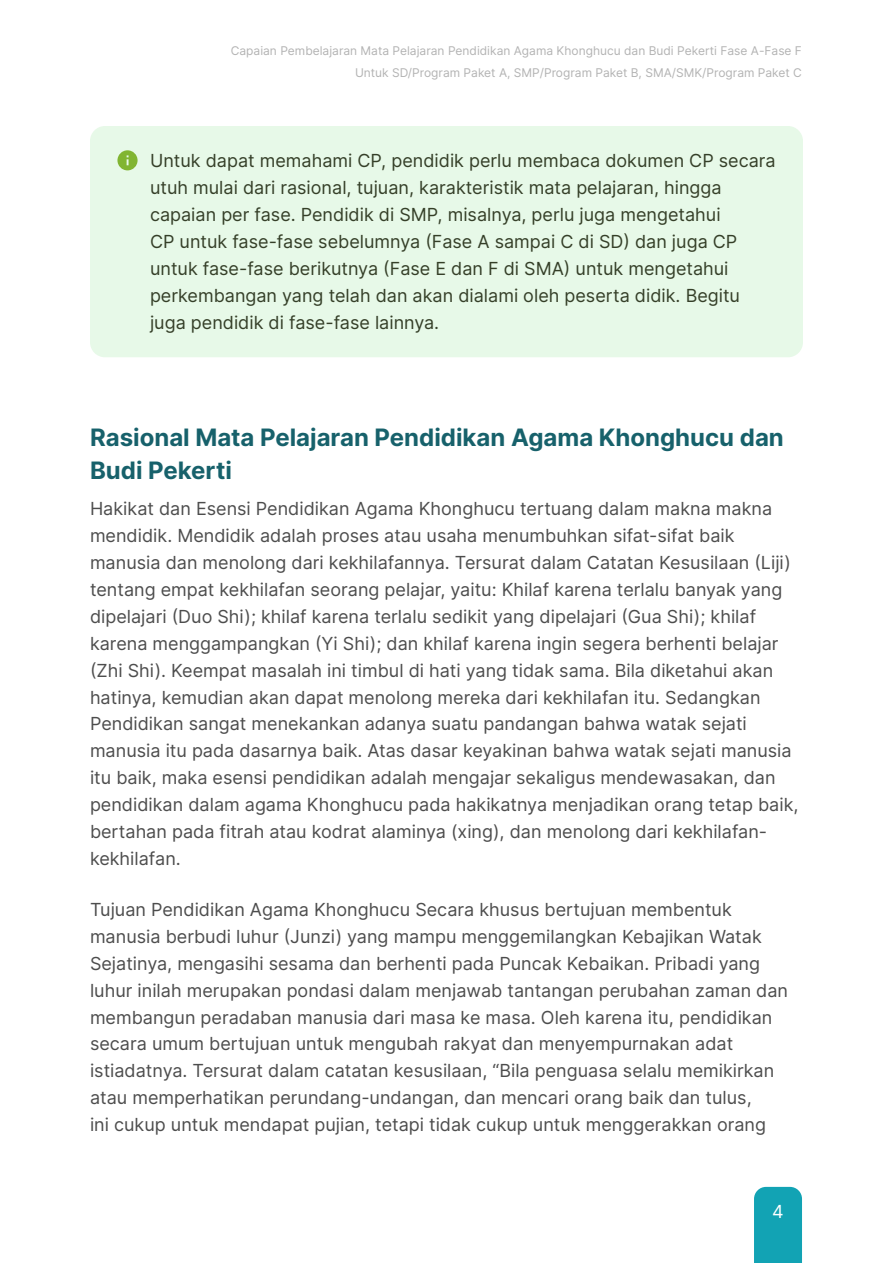
<style>
.page{position:relative;width:893px;height:1263px;background:#fff}
.page>*{position:absolute;margin:0;border:0;box-sizing:border-box;transform-origin:0 0}
.Heading_1{font:700 24px/33.2px "Inter";color:#17616b}
.t1{font:18px/26.8px "Inter";color:#4d4d4d}
.Biru{font:18px/26.8px "Inter";color:#353f28}
.t2{font:18px "Inter";color:#fff}
.t3{font:12px/22.2px "Inter";color:#b3b3b3;text-align:right}
</style>
<div class="page">
<div style="left:754px;top:1187px;width:48px;height:76px;background:#12a3b4"></div>
<div style="left:90px;top:126px;width:713px;height:231px;background:#e7f9e8;border-radius:15px"></div>
<svg style="left:117px;top:150px;width:21px;height:20px"></svg>
<p class="t3" style="left:231px;top:39px;width:573px">Capaian Pembelajaran Mata Pelajaran Pendidikan Agama Khonghucu dan Budi Pekerti Fase A-Fase F<br>Untuk SD/Program Paket A, SMP/Program Paket B, SMA/SMK/Program Paket C</p>
<p class="Biru" style="left:150px;top:147px;width:627px">Untuk dapat memahami CP, pendidik perlu membaca dokumen CP secara utuh mulai dari rasional, tujuan, karakteristik mata pelajaran, hingga capaian per fase. Pendidik di SMP, misalnya, perlu juga mengetahui<br>CP untuk fase-fase sebelumnya (Fase A sampai C di SD) dan juga CP untuk fase-fase berikutnya (Fase E dan F di SMA) untuk mengetahui perkembangan yang telah dan akan dialami oleh peserta didik. Begitu juga pendidik di fase-fase lainnya.</p>
<p class="Heading_1" style="left:90px;top:420px;width:695px">Rasional Mata Pelajaran Pendidikan Agama Khonghucu dan<br>Budi Pekerti</p>
<p class="t1" style="left:90px;top:495px;width:710px">Hakikat dan Esensi Pendidikan Agama Khonghucu tertuang dalam makna makna mendidik. Mendidik adalah proses atau usaha menumbuhkan sifat-sifat baik manusia dan menolong dari kekhilafannya. Tersurat dalam Catatan Kesusilaan (Liji) tentang empat kekhilafan seorang pelajar, yaitu: Khilaf karena terlalu banyak yang dipelajari (Duo Shi); khilaf karena terlalu sedikit yang dipelajari (Gua Shi); khilaf karena menggampangkan (Yi Shi); dan khilaf karena ingin segera berhenti belajar (Zhi Shi). Keempat masalah ini timbul di hati yang tidak sama. Bila diketahui akan hatinya, kemudian akan dapat menolong mereka dari kekhilafan itu. Sedangkan Pendidikan sangat menekankan adanya suatu pandangan bahwa watak sejati manusia itu pada dasarnya baik. Atas dasar keyakinan bahwa watak sejati manusia itu baik, maka esensi pendidikan adalah mengajar sekaligus mendewasakan, dan pendidikan dalam agama Khonghucu pada hakikatnya menjadikan orang tetap baik, bertahan pada fitrah atau kodrat alaminya (xing), dan menolong dari kekhilafan&shy;kekhilafan.</p>
<p class="t1" style="left:90px;top:895px;width:700px">Tujuan Pendidikan Agama Khonghucu Secara khusus bertujuan membentuk manusia berbudi luhur (Junzi) yang mampu menggemilangkan Kebajikan Watak Sejatinya, mengasihi sesama dan berhenti pada Puncak Kebaikan. Pribadi yang luhur inilah merupakan pondasi dalam menjawab tantangan perubahan zaman dan membangun peradaban manusia dari masa ke masa. Oleh karena itu, pendidikan secara umum bertujuan untuk mengubah rakyat dan menyempurnakan adat istiadatnya. Tersurat dalam catatan kesusilaan, “Bila penguasa selalu memikirkan atau memperhatikan perundang-undangan, dan mencari orang baik dan tulus,<br>ini cukup untuk mendapat pujian, tetapi tidak cukup untuk menggerakkan orang</p>
<p class="t2" style="left:772px;top:1198px;width:13px">4</p>
</div>
